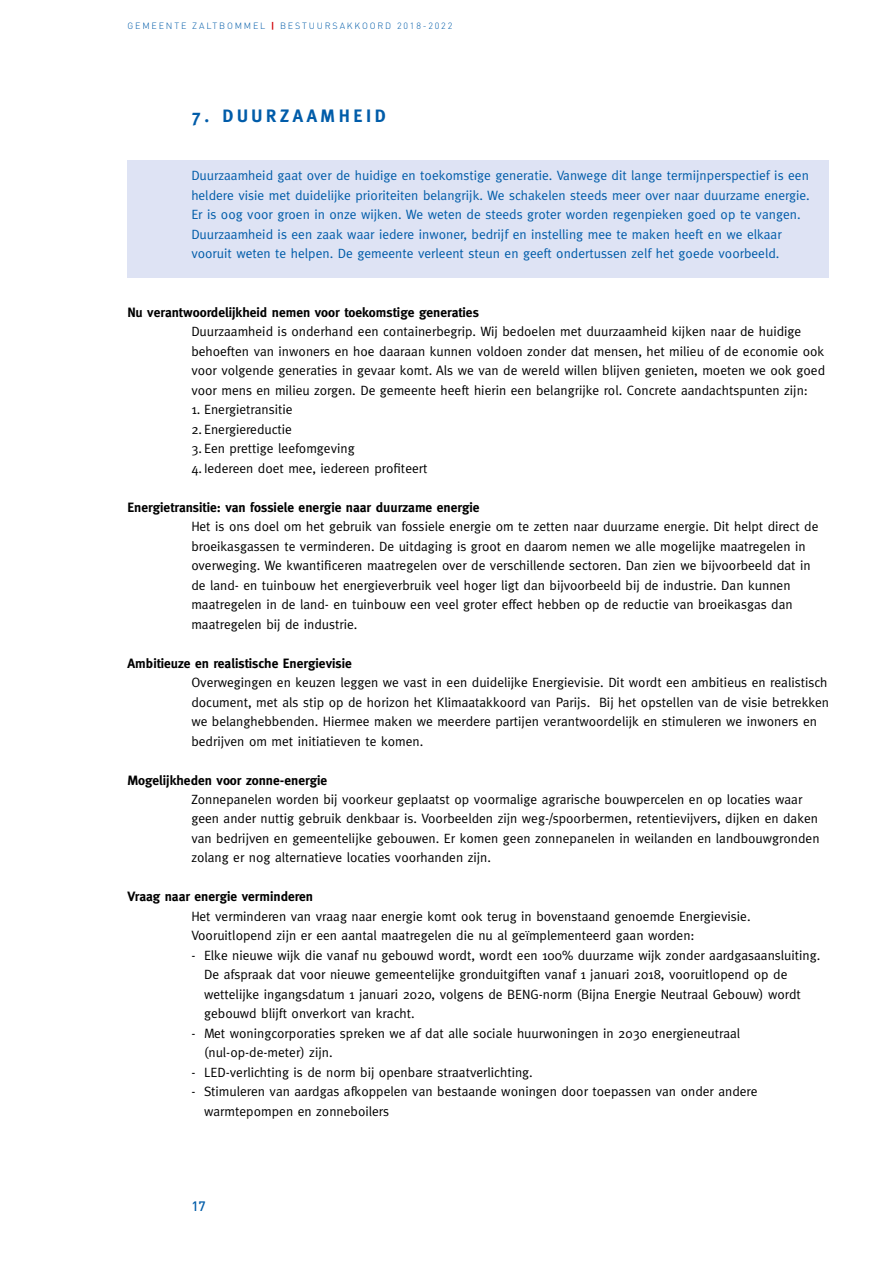
<style>
.page{position:relative;width:893px;height:1263px;background:#fff}
.page>*{position:absolute;margin:0;border:0;box-sizing:border-box;transform-origin:0 0}
.t1{font:700 18px "Meta";letter-spacing:.2em;color:#005ca9}
.t2{font:13.5px/19.5px "Meta";color:#000}
.t3{font:13.5px/19.5px "Meta";color:#005ca9}
.t4{font:700 13.5px "Meta";color:#000}
.t5{font:500 13.5px "DIN";color:#005ca9}
.t6{font:300 9px "DIN";letter-spacing:.2em;color:#005ca9}
.s1{font-weight:700;color:#d1050c}
</style>
<div class="page">
<div style="left:128px;top:161px;width:701px;height:117px;background:#dee3f4"></div>
<p class="t6" style="left:128px;top:20px;width:326px">GEMEENTE ZALTBOMMEL <span class="s1">|</span> BESTUURSAKKOORD 2018-2022</p>
<h1 class="t1" style="left:191px;top:105px;width:196px">7. DUURZAAMHEID</h1>
<p class="t3" style="left:191px;top:165px;width:620px">Duurzaamheid gaat over de huidige en toekomstige generatie. Vanwege dit lange termijnperspectief is een heldere visie met duidelijke prioriteiten belangrijk. We schakelen steeds meer over naar duurzame energie.<br>Er is oog voor groen in onze wijken. We weten de steeds groter worden regenpieken goed op te vangen.<br>Duurzaamheid is een zaak waar iedere inwoner, bedrijf en instelling mee te maken heeft en we elkaar vooruit weten te helpen. De gemeente verleent steun en geeft ondertussen zelf het goede voorbeeld.</p>
<p class="t4" style="left:128px;top:304px;width:353px">Nu verantwoordelijkheid nemen voor toekomstige generaties</p>
<p class="t2" style="left:191px;top:321px;width:635px">Duurzaamheid is onderhand een containerbegrip. Wij bedoelen met duurzaamheid kijken naar de huidige behoeften van inwoners en hoe daaraan kunnen voldoen zonder dat mensen, het milieu of de economie ook voor volgende generaties in gevaar komt. Als we van de wereld willen blijven genieten, moeten we ook goed voor mens en milieu zorgen. De gemeente heeft hierin een belangrijke rol. Concrete aandachtspunten zijn:</p>
<p class="t2" style="left:191px;top:399px;width:103px">1. Energietransitie</p>
<p class="t2" style="left:191px;top:419px;width:102px">2. Energiereductie</p>
<p class="t2" style="left:191px;top:438px;width:165px">3. Een prettige leefomgeving</p>
<p class="t2" style="left:191px;top:458px;width:238px">4. Iedereen doet mee, iedereen profiteert</p>
<p class="t4" style="left:128px;top:499px;width:354px">Energietransitie: van fossiele energie naar duurzame energie</p>
<p class="t2" style="left:191px;top:516px;width:629px">Het is ons doel om het gebruik van fossiele energie om te zetten naar duurzame energie. Dit helpt direct de broeikasgassen te verminderen. De uitdaging is groot en daarom nemen we alle mogelijke maatregelen in overweging. We kwantificeren maatregelen over de verschillende sectoren. Dan zien we bijvoorbeeld dat in de land- en tuinbouw het energieverbruik veel hoger ligt dan bijvoorbeeld bij de industrie. Dan kunnen maatregelen in de land- en tuinbouw een veel groter effect hebben op de reductie van broeikasgas dan maatregelen bij de industrie.</p>
<p class="t4" style="left:128px;top:655px;width:226px">Ambitieuze en realistische Energievisie</p>
<p class="t2" style="left:191px;top:672px;width:639px">Overwegingen en keuzen leggen we vast in een duidelijke Energievisie. Dit wordt een ambitieus en realistisch document, met als stip op de horizon het Klimaatakkoord van Parijs. Bij het opstellen van de visie betrekken we belanghebbenden. Hiermee maken we meerdere partijen verantwoordelijk en stimuleren we inwoners en bedrijven om met initiatieven te komen.</p>
<p class="t4" style="left:128px;top:772px;width:201px">Mogelijkheden voor zonne-energie</p>
<p class="t2" style="left:191px;top:789px;width:630px">Zonnepanelen worden bij voorkeur geplaatst op voormalige agrarische bouwpercelen en op locaties waar geen ander nuttig gebruik denkbaar is. Voorbeelden zijn weg-/spoorbermen, retentievijvers, dijken en daken van bedrijven en gemeentelijke gebouwen. Er komen geen zonnepanelen in weilanden en landbouwgronden zolang er nog alternatieve locaties voorhanden zijn.</p>
<p class="t4" style="left:128px;top:889px;width:187px">Vraag naar energie verminderen</p>
<p class="t2" style="left:191px;top:906px;width:561px">Het verminderen van vraag naar energie komt ook terug in bovenstaand genoemde Energievisie.<br>Vooruitlopend zijn er een aantal maatregelen die nu al geïmplementeerd gaan worden:</p>
<p class="t2" style="left:204px;top:945px;width:618px;text-indent:-13px">- Elke nieuwe wijk die vanaf nu gebouwd wordt, wordt een 100% duurzame wijk zonder aardgasaansluiting.<br>De afspraak dat voor nieuwe gemeentelijke gronduitgiften vanaf 1 januari 2018, vooruitlopend op de wettelijke ingangsdatum 1 januari 2020, volgens de BENG-norm (Bijna Energie Neutraal Gebouw) wordt gebouwd blijft onverkort van kracht.</p>
<p class="t2" style="left:204px;top:1023px;width:538px;text-indent:-13px">- Met woningcorporaties spreken we af dat alle sociale huurwoningen in 2030 energieneutraal (nul-op-de-meter) zijn.</p>
<p class="t2" style="left:191px;top:1062px;width:343px">- LED-verlichting is de norm bij openbare straatverlichting.</p>
<p class="t2" style="left:204px;top:1082px;width:555px;text-indent:-13px">- Stimuleren van aardgas afkoppelen van bestaande woningen door toepassen van onder andere warmtepompen en zonneboilers</p>
<p class="t5" style="left:191px;top:1198px;width:16px">17</p>
</div>
